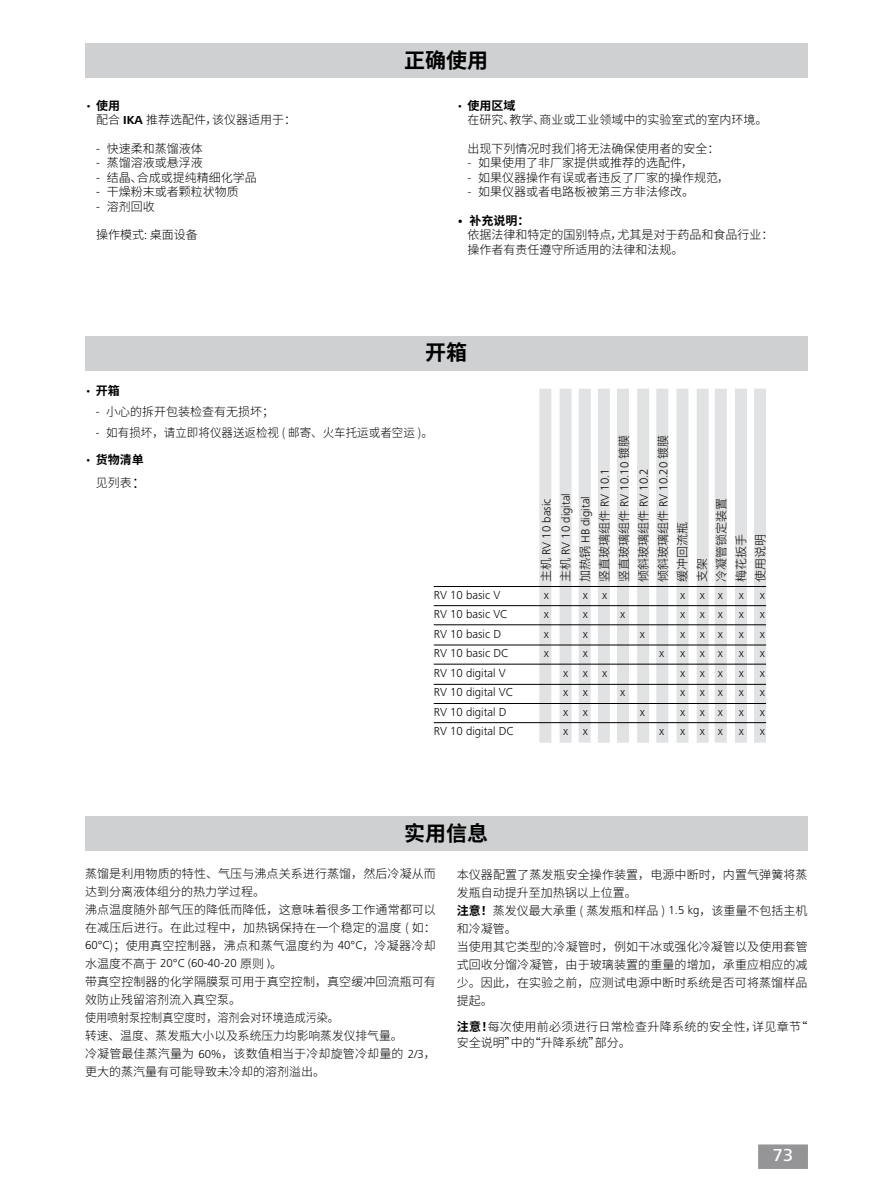
<style>
.page{position:relative;width:893px;height:1187px;background:#fff}
.page>*{position:absolute;margin:0;border:0;box-sizing:border-box;transform-origin:0 0}
.t1{font:700 21px "Source Han Sans CN";color:#000}
.t2{font:500 18px "Frutiger Next IKA";color:#fff}
.t3{font:300 12px/18px "Source Han Sans CN";color:#000}
.t4{font:300 12px/19.5px "Frutiger Next IKA";color:#000}
.t5{font:300 12px/16.5px "Source Han Sans CN";letter-spacing:.025em;color:#000}
.t6{font:300 12px "Source Han Sans CN";color:#000;scale:.96 1}
.t7{font:700 12px/22.5px "Source Han Sans CN";color:#000;text-align:right}
.s1{font-family:"Frutiger Next IKA"}
.s2{font-weight:700}
.s3{font-family:"Frutiger Next IKA";font-weight:700}
.s4{font-family:"Frutiger Next IKA";font-weight:300}
.s5{font-weight:300}
.s6{font-weight:300;font-size:15px}
.s7{font-family:"Source Han Sans CN"}
</style>
<div class="page">
<div style="left:758px;top:1144px;width:50px;height:24px;background:#959497;border:2px solid #68676b"></div>
<div style="left:85px;top:44px;width:722px;height:34px;background:#ced0d2"></div>
<div style="left:85px;top:336px;width:722px;height:34px;background:#ced0d2"></div>
<div style="left:85px;top:816px;width:722px;height:34px;background:#ced0d2"></div>
<div style="left:676px;top:388px;width:12px;height:354px;background:#e1e2e3"></div>
<div style="left:656px;top:388px;width:12px;height:354px;background:#e1e2e3"></div>
<div style="left:637px;top:388px;width:12px;height:354px;background:#e1e2e3"></div>
<div style="left:617px;top:388px;width:12px;height:354px;background:#e1e2e3"></div>
<div style="left:598px;top:388px;width:12px;height:354px;background:#e1e2e3"></div>
<div style="left:579px;top:388px;width:12px;height:354px;background:#e1e2e3"></div>
<div style="left:560px;top:388px;width:12px;height:354px;background:#e1e2e3"></div>
<div style="left:539px;top:388px;width:12px;height:354px;background:#e1e2e3"></div>
<div style="left:697px;top:388px;width:12px;height:354px;background:#e1e2e3"></div>
<div style="left:715px;top:388px;width:12px;height:354px;background:#e1e2e3"></div>
<div style="left:735px;top:388px;width:12px;height:354px;background:#e1e2e3"></div>
<div style="left:754px;top:388px;width:12px;height:354px;background:#e1e2e3"></div>
<hr style="left:434px;top:586px;width:332px;height:1px;background:#000">
<hr style="left:434px;top:605px;width:332px;height:1px;background:#000">
<hr style="left:434px;top:624px;width:332px;height:1px;background:#000">
<hr style="left:434px;top:644px;width:332px;height:1px;background:#000">
<hr style="left:434px;top:663px;width:332px;height:1px;background:#000">
<hr style="left:434px;top:684px;width:332px;height:1px;background:#000">
<hr style="left:434px;top:703px;width:332px;height:1px;background:#000">
<hr style="left:434px;top:722px;width:332px;height:1px;background:#000">
<p class="t3" style="left:96px;top:98px;width:202px;line-height:14.4px;text-indent:-11px"><span class="s1">•</span> <span class="s2">使用<br></span>配合 <span class="s3">IKA</span> 推荐选配件，该仪器适用于：</p>
<p class="t3" style="left:96px;top:140px;width:108px"><span class="s1">-</span> 快速柔和蒸馏液体</p>
<p class="t3" style="left:96px;top:154px;width:108px"><span class="s1">-</span> 蒸馏溶液或悬浮液</p>
<p class="t3" style="left:96px;top:169px;width:162px"><span class="s1">-</span> 结晶、合成或提纯精细化学品</p>
<p class="t3" style="left:96px;top:183px;width:144px"><span class="s1">-</span> 干燥粉末或者颗粒状物质</p>
<p class="t3" style="left:96px;top:197px;width:60px"><span class="s1">-</span> 溶剂回收</p>
<p class="t3" style="left:96px;top:226px;width:103px">操作模式: 桌面设备</p>
<h1 class="t1" style="left:404px;top:48px;width:85px">正确使用</h1>
<p class="t3" style="left:467px;top:98px;width:302px;line-height:14.4px;text-indent:-11px"><span class="s1">•</span> <span class="s2">使用区域<br></span>在研究、教学、商业或工业领域中的实验室式的室内环境。</p>
<p class="t3" style="left:467px;top:140px;width:253px">出现下列情况时我们将无法确保使用者的安全：</p>
<p class="t3" style="left:467px;top:154px;width:227px">- 如果使用了非厂家提供或推荐的选配件，</p>
<p class="t3" style="left:467px;top:169px;width:263px">- 如果仪器操作有误或者违反了厂家的操作规范，</p>
<p class="t3" style="left:467px;top:183px;width:228px">- 如果仪器或者电路板被第三方非法修改。</p>
<p class="t3" style="left:467px;top:214px;width:307px;line-height:14.4px;text-indent:-11px"><span class="s3">•</span> <span class="s2">补充说明：<br></span>依据法律和特定的国别特点，尤其是对于药品和食品行业：操作者有责任遵守所适用的法律和法规。</p>
<h1 class="t1" style="left:425px;top:341px;width:43px">开箱</h1>
<p class="t7" style="left:85px;top:380px;width:36px"><span class="s4">•</span> 开箱</p>
<p class="t3" style="left:96px;top:403px;width:180px"><span class="s1">-</span> 小心的拆开包装检查有无损坏；</p>
<p class="t6" style="left:96px;top:426px;width:353px"><span class="s1">-</span> 如有损坏，请立即将仪器送返检视 ( 邮寄、火车托运或者空运 )。</p>
<p class="t7" style="left:85px;top:449px;width:63px"><span class="s4">•</span> 货物清单<span class="s5">见列表</span><span class="s6">：</span></p>
<p class="t3" style="left:595px;top:582px;width:149px;line-height:19.5px;rotate:-90deg">竖直玻璃组件 <span class="s1">RV 10.1<br></span>竖直玻璃组件 <span class="s1">RV 10.10</span> 镀膜倾斜玻璃组件 <span class="s1">RV 10.2<br></span>倾斜玻璃组件 <span class="s1">RV 10.20</span> 镀膜缓冲回流瓶<br>支架<br>冷凝管锁定装置<br>梅花扳手<br>使用说明</p>
<p class="t4" style="left:537px;top:582px;width:91px;rotate:-90deg"><span class="s7">主机</span> RV 10 basic<span class="s7">主机</span> RV 10 digital<span class="s7">加热锅</span> HB digital</p>
<p class="t4" style="left:434px;top:584px;width:68px">RV 10 basic V</p>
<p class="t4" style="left:544px;top:584px;width:7px">x</p>
<p class="t4" style="left:583px;top:584px;width:26px">x x</p>
<p class="t4" style="left:680px;top:584px;width:44px">xxx</p>
<p class="t4" style="left:739px;top:584px;width:7px">x</p>
<p class="t4" style="left:760px;top:584px;width:7px">x</p>
<p class="t4" style="left:434px;top:604px;width:75px">RV 10 basic VC</p>
<p class="t4" style="left:544px;top:604px;width:7px">x</p>
<p class="t4" style="left:583px;top:604px;width:7px">x</p>
<p class="t4" style="left:620px;top:604px;width:7px">x</p>
<p class="t4" style="left:680px;top:604px;width:44px">xxx</p>
<p class="t4" style="left:739px;top:604px;width:7px">x</p>
<p class="t4" style="left:760px;top:604px;width:7px">x</p>
<p class="t4" style="left:434px;top:623px;width:69px">RV 10 basic D</p>
<p class="t4" style="left:544px;top:623px;width:7px">x</p>
<p class="t4" style="left:583px;top:623px;width:7px">x</p>
<p class="t4" style="left:640px;top:623px;width:7px">x</p>
<p class="t4" style="left:680px;top:623px;width:44px">xxx</p>
<p class="t4" style="left:739px;top:623px;width:7px">x</p>
<p class="t4" style="left:760px;top:623px;width:7px">x</p>
<p class="t4" style="left:434px;top:643px;width:76px">RV 10 basic DC</p>
<p class="t4" style="left:544px;top:643px;width:7px">x</p>
<p class="t4" style="left:583px;top:643px;width:7px">x</p>
<p class="t4" style="left:659px;top:643px;width:7px">x</p>
<p class="t4" style="left:680px;top:643px;width:44px">xxx</p>
<p class="t4" style="left:739px;top:643px;width:7px">x</p>
<p class="t4" style="left:760px;top:643px;width:7px">x</p>
<p class="t4" style="left:434px;top:662px;width:74px">RV 10 digital V</p>
<p class="t4" style="left:563px;top:662px;width:46px">xxx</p>
<p class="t4" style="left:680px;top:662px;width:44px">xxx</p>
<p class="t4" style="left:739px;top:662px;width:7px">x</p>
<p class="t4" style="left:760px;top:662px;width:7px">x</p>
<p class="t4" style="left:434px;top:682px;width:80px">RV 10 digital VC</p>
<p class="t4" style="left:563px;top:682px;width:26px">x x</p>
<p class="t4" style="left:620px;top:682px;width:7px">x</p>
<p class="t4" style="left:680px;top:682px;width:44px">xxx</p>
<p class="t4" style="left:739px;top:682px;width:7px">x</p>
<p class="t4" style="left:760px;top:682px;width:7px">x</p>
<p class="t4" style="left:434px;top:701px;width:74px">RV 10 digital D</p>
<p class="t4" style="left:563px;top:701px;width:26px">x x</p>
<p class="t4" style="left:640px;top:701px;width:7px">x</p>
<p class="t4" style="left:680px;top:701px;width:44px">xxx</p>
<p class="t4" style="left:739px;top:701px;width:7px">x</p>
<p class="t4" style="left:760px;top:701px;width:7px">x</p>
<p class="t4" style="left:434px;top:721px;width:81px">RV 10 digital DC</p>
<p class="t4" style="left:563px;top:721px;width:26px">x x</p>
<p class="t4" style="left:659px;top:721px;width:7px">x</p>
<p class="t4" style="left:680px;top:721px;width:44px">xxx</p>
<p class="t4" style="left:739px;top:721px;width:7px">x</p>
<p class="t4" style="left:760px;top:721px;width:7px">x</p>
<h1 class="t1" style="left:404px;top:821px;width:85px">实用信息</h1>
<p class="t3" style="left:85px;top:864px;width:352px">蒸馏是利用物质的特性、气压与沸点关系进行蒸馏，然后冷凝从而达到分离液体组分的热力学过程。<br>沸点温度随外部气压的降低而降低，这意味着很多工作通常都可以在减压后进行。在此过程中，加热锅保持在一个稳定的温度 ( 如：<br><span class="s1">60°C</span>)；使用真空控制器，沸点和蒸气温度约为 <span class="s1">40°C</span>，冷凝器冷却</p>
<p class="t4" style="left:85px;top:953px;width:199px"><span class="s7">水温度不高于</span> 20°C (60-40-20 <span class="s7">原则</span> )<span class="s7">。</span></p>
<p class="t3" style="left:85px;top:972px;width:352px">带真空控制器的化学隔膜泵可用于真空控制，真空缓冲回流瓶可有效防止残留溶剂流入真空泵。<br>使用喷射泵控制真空度时，溶剂会对环境造成污染。<br>转速、温度、蒸发瓶大小以及系统压力均影响蒸发仪排气量。<br>冷凝管最佳蒸汽量为 <span class="s1">60%</span>，该数值相当于冷却旋管冷却量的 <span class="s1">2/3</span>，更大的蒸汽量有可能导致未冷却的溶剂溢出。</p>
<p class="t3" style="left:457px;top:865px;width:352px">本仪器配置了蒸发瓶安全操作装置，电源中断时，内置气弹簧将蒸发瓶自动提升至加热锅以上位置。<br><span class="s2">注意！</span>蒸发仪最大承重 ( 蒸发瓶和样品 ) <span class="s1">1.5 kg</span>，该重量不包括主机和冷凝管。<br>当使用其它类型的冷凝管时，例如干冰或强化冷凝管以及使用套管式回收分馏冷凝管，由于玻璃装置的重量的增加，承重应相应的减少。因此，在实验之前，应测试电源中断时系统是否可将蒸馏样品提起。</p>
<p class="t5" style="left:457px;top:1018px;width:352px"><span class="s2">注意！</span>每次使用前必须进行日常检查升降系统的安全性，详见章节“安全说明”中的“升降系统”部分。</p>
<h2 class="t2" style="left:773px;top:1144px;width:22px">73</h2>
</div>
